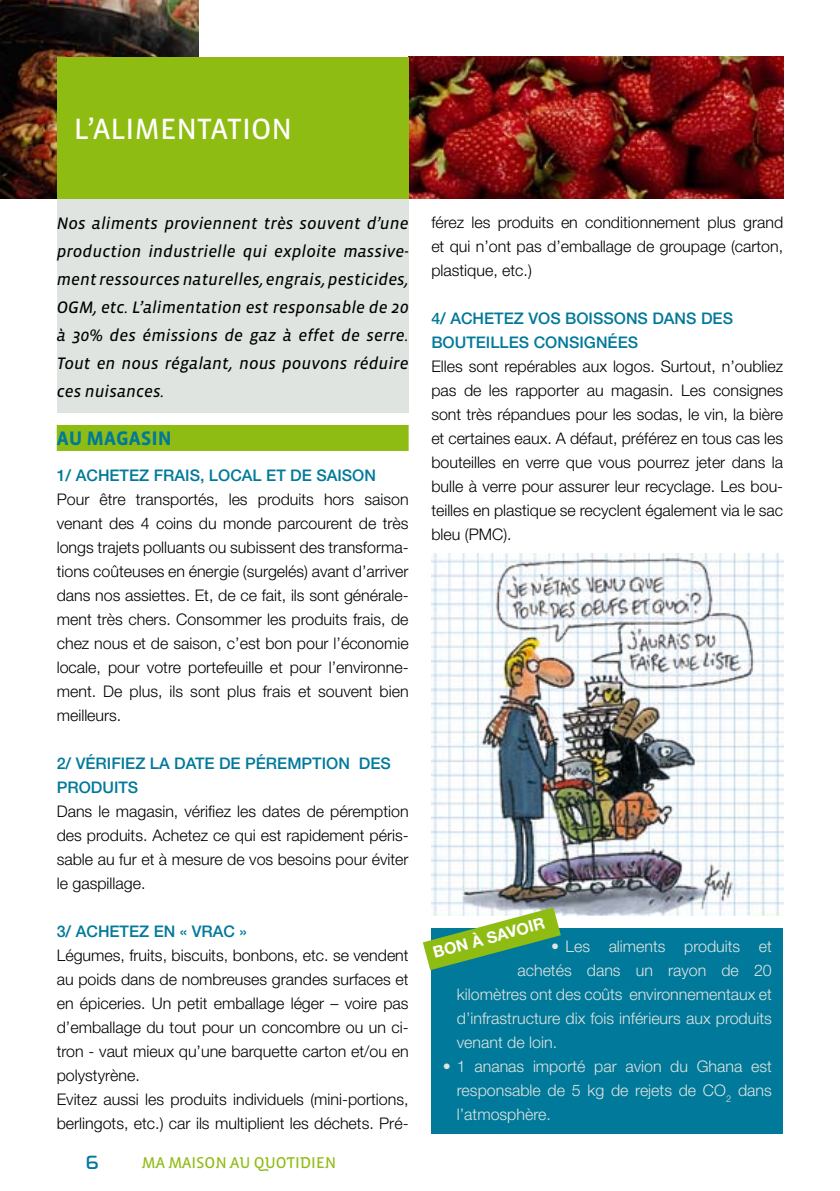
<style>
.page{position:relative;width:840px;height:1191px;background:#fff}
.page>*{position:absolute;margin:0;border:0;box-sizing:border-box;transform-origin:0 0}
.t1{font:30px "Vista Sans Reg";color:#fff}
.t2{font:700 20px "Vista Sans";color:#00799a}
.t3{font:italic 17px/28px "Vista Sans Reg";color:#000;text-align:justify}
.t4{font:300 16px/24px "Helvetica Neue";color:#000;text-align:justify}
.t5{font:300 16px/24px "Helvetica Neue";color:#dfe4e0;text-align:justify}
.t6{font:500 16px/24px "Helvetica Neue";color:#00799a}
.t7{font:16px "Vista Sans Alt Reg";color:#8fbc13}
.t8{font:700 16px "Helvetica Neue";color:#fff}
</style>
<div class="page">
<img style="left:0;top:0;width:198px;height:198px">
<div style="left:57px;top:196px;width:351px;height:216px;background:#dfe4e0"></div>
<div style="left:57px;top:425px;width:351px;height:26px;background:#8fbc13"></div>
<div style="left:431px;top:928px;width:351px;height:205px;background:#00799a"></div>
<img style="left:408px;top:57px;width:374px;height:141px">
<div style="left:57px;top:57px;width:351px;height:141px;background:#8fbc13"></div>
<img style="left:431px;top:554px;width:351px;height:361px">
<svg style="left:422px;top:907px;width:138px;height:63px"></svg>
<h1 class="t1" style="left:74px;top:114px;width:219px">L’ALIMENTATION</h1>
<p class="t3" style="left:57px;top:209px;width:353px">Nos aliments proviennent très souvent d’une production industrielle qui exploite massive&shy;ment ressources naturelles, engrais, pesticides, OGM, etc. L’alimentation est responsable de 20 à 30% des émissions de gaz à effet de serre.<br>Tout en nous régalant, nous pouvons réduire ces nuisances.</p>
<p class="t2" style="left:57px;top:428px;width:117px">AU MAGASIN</p>
<p class="t6" style="left:57px;top:463px;width:320px">1/ ACHETEZ FRAIS, LOCAL ET DE SAISON</p>
<p class="t4" style="left:57px;top:486px;width:353px">Pour être transportés, les produits hors saison venant des 4 coins du monde parcourent de très longs trajets polluants ou subissent des transforma&shy;tions coûteuses en énergie (surgelés) avant d’arriver dans nos assiettes. Et, de ce fait, ils sont générale&shy;ment très chers. Consommer les produits frais, de chez nous et de saison, c’est bon pour l’économie locale, pour votre portefeuille et pour l’environne&shy;ment. De plus, ils sont plus frais et souvent bien meilleurs.</p>
<p class="t6" style="left:57px;top:751px;width:335px">2/ VÉRIFIEZ LA DATE DE PÉREMPTION DES<br>PRODUITS</p>
<p class="t4" style="left:57px;top:798px;width:353px">Dans le magasin, vérifiez les dates de péremption des produits. Achetez ce qui est rapidement péris&shy;sable au fur et à mesure de vos besoins pour éviter le gaspillage.</p>
<p class="t6" style="left:57px;top:919px;width:191px">3/ ACHETEZ EN « VRAC »</p>
<p class="t4" style="left:57px;top:942px;width:353px;text-align:left">Légumes, fruits, biscuits, bonbons, etc. se vendent au poids dans de nombreuses grandes surfaces et en épiceries. Un petit emballage léger – voire pas d’emballage du tout pour un concombre ou un ci&shy;tron - vaut mieux qu’une barquette carton et/ou en polystyrène.<br>Evitez aussi les produits individuels (mini-portions, berlingots, etc.) car ils multiplient les déchets. Pré-</p>
<p class="t7" style="left:142px;top:1154px;width:196px">MA MAISON AU QUOTIDIEN</p>
<p class="t4" style="left:431px;top:210px;width:353px">férez les produits en conditionnement plus grand et qui n’ont pas d’emballage de groupage (carton, plastique, etc.)</p>
<p class="t6" style="left:431px;top:306px;width:303px">4/ ACHETEZ VOS BOISSONS DANS DES<br>BOUTEILLES CONSIGNÉES</p>
<p class="t4" style="left:431px;top:354px;width:353px">Elles sont repérables aux logos. Surtout, n’oubliez pas de les rapporter au magasin. Les consignes sont très répandues pour les sodas, le vin, la bière et certaines eaux. A défaut, préférez en tous cas les bouteilles en verre que vous pourrez jeter dans la bulle à verre pour assurer leur recyclage. Les bou&shy;teilles en plastique se recyclent également via le sac bleu (PMC).</p>
<p class="t8" style="left:430px;top:943px;width:116px;rotate:-15deg">BON à SAVOIR</p>
<p class="t5" style="left:551px;top:934px;width:222px">• Les aliments produits et</p>
<p class="t5" style="left:517px;top:958px;width:256px">achetés dans un rayon de 20</p>
<p class="t5" style="left:456px;top:982px;width:316px">kilomètres ont des coûts environnementaux et</p>
<p class="t5" style="left:456px;top:1006px;width:316px">d’infrastructure dix fois inférieurs aux produits</p>
<p class="t5" style="left:456px;top:1030px;width:102px">venant de loin.</p>
<p class="t5" style="left:456px;top:1054px;width:316px;text-indent:-14px">• 1 ananas importé par avion du Ghana est responsable de 5 kg de rejets de CO<sub>2</sub> dans l’atmosphère.</p>
</div>
